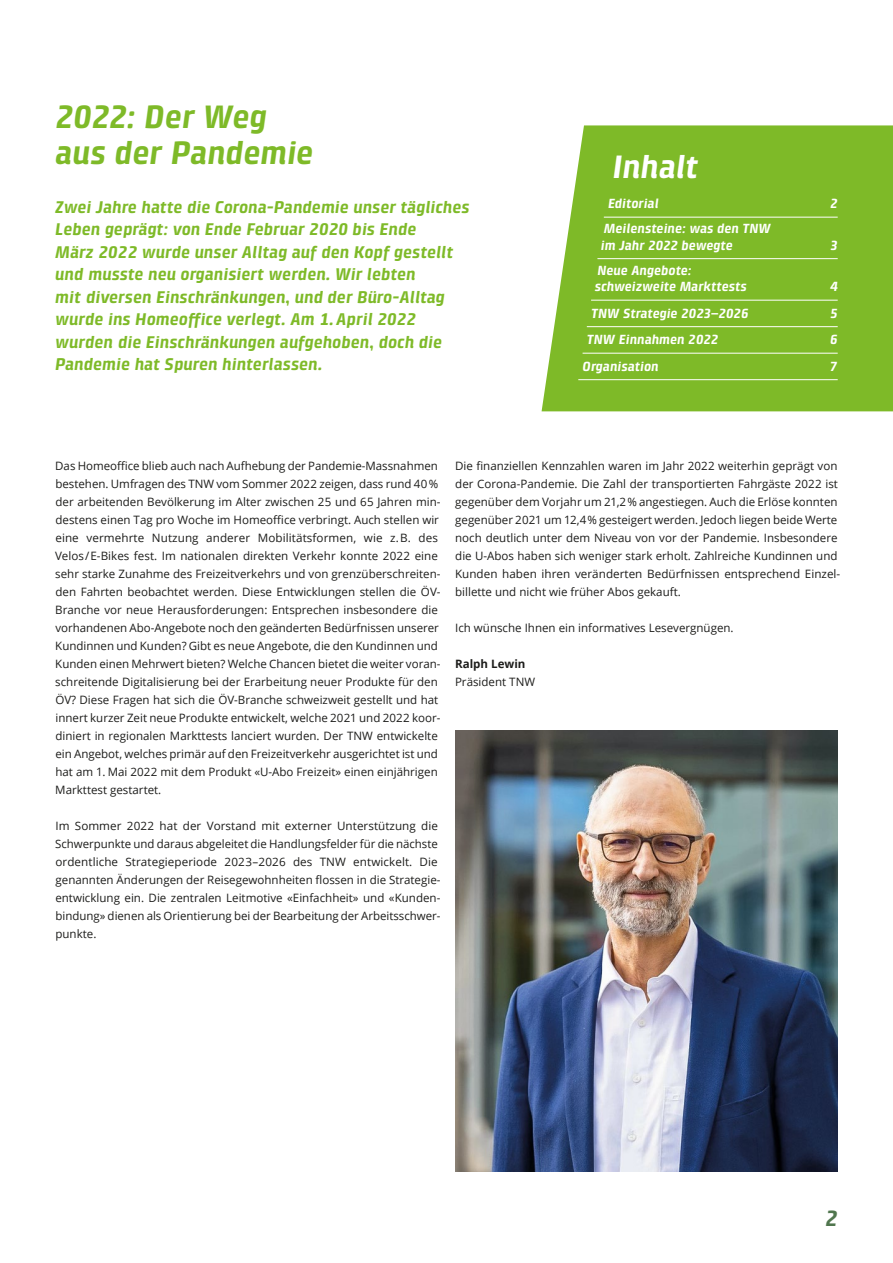
<style>
.page{position:relative;width:893px;height:1263px;background:#fff}
.page>*{position:absolute;margin:0;border:0;box-sizing:border-box;transform-origin:0 0}
.t1{font:italic 700 33px/36px "Klint Pro";letter-spacing:-.005em;color:#7eba28}
.t2{font:italic 700 33px "Klint Pro";letter-spacing:-.005em;color:#fff}
.t3{font:italic 700 22.5px "Klint Pro";color:#50764e}
.t4{font:italic 700 17.25px/22.5px "Klint Pro";color:#7eba28}
.t5{font:italic 700 13.5px/16.5px "Klint Pro";color:#fff}
.t6{font:11.55px/18px "Open Sans";color:#1d1d1b}
.t7{font:700 11.55px "Open Sans";color:#1d1d1b}
</style>
<div class="page">
<svg style="left:542px;top:125px;width:351px;height:286px;background:#86be36"></svg>
<hr style="left:604px;top:217px;width:234px;height:1px;background:#fff">
<hr style="left:597px;top:258px;width:241px;height:1px;background:#fff">
<hr style="left:591px;top:300px;width:247px;height:1px;background:#fff">
<hr style="left:587px;top:326px;width:251px;height:1px;background:#fff">
<hr style="left:583px;top:353px;width:255px;height:1px;background:#fff">
<hr style="left:578px;top:379px;width:260px;height:1px;background:#fff">
<img style="left:455px;top:730px;width:383px;height:442px">
<h1 class="t1" style="left:55px;top:98px;width:260px">2022: Der Weg aus der Pandemie</h1>
<p class="t4" style="left:55px;top:196px;width:416px">Zwei Jahre hatte die Corona-Pandemie unser tägliches Leben geprägt: von Ende Februar 2020 bis Ende<br>März 2022 wurde unser Alltag auf den Kopf gestellt und musste neu organisiert werden. Wir lebten<br>mit diversen Einschränkungen, und der Büro-Alltag wurde ins Homeoffice verlegt. Am 1. April 2022 wurden die Einschränkungen aufgehoben, doch die Pandemie hat Spuren hinterlassen.</p>
<h1 class="t2" style="left:612px;top:148px;width:87px">Inhalt</h1>
<p class="t5" style="left:608px;top:196px;width:52px">Editorial</p>
<p class="t5" style="left:830px;top:196px;width:9px">2</p>
<p class="t5" style="left:601px;top:221px;width:172px">Meilensteine: was den TNW im Jahr 2022 bewegte</p>
<p class="t5" style="left:830px;top:237px;width:9px">3</p>
<p class="t5" style="left:595px;top:262px;width:154px">Neue Angebote: schweizweite Markttests</p>
<p class="t5" style="left:830px;top:279px;width:9px">4</p>
<p class="t5" style="left:591px;top:305px;width:159px">TNW Strategie 2023–2026</p>
<p class="t5" style="left:830px;top:305px;width:9px">5</p>
<p class="t5" style="left:587px;top:332px;width:133px">TNW Einnahmen 2022</p>
<p class="t5" style="left:830px;top:332px;width:9px">6</p>
<p class="t5" style="left:583px;top:358px;width:78px">Organisation</p>
<p class="t5" style="left:830px;top:358px;width:9px">7</p>
<p class="t6" style="left:55px;top:456px;width:387px">Das Homeoffice blieb auch nach Aufhebung der Pandemie-Massnahmen bestehen. Umfragen des TNW vom Sommer 2022 zeigen, dass rund 40 % der arbeitenden Bevölkerung im Alter zwischen 25 und 65 Jahren min&shy;destens einen Tag pro Woche im Homeoffice verbringt. Auch stellen wir eine vermehrte Nutzung anderer Mobilitätsformen, wie z. B. des Velos / E-Bikes fest. Im nationalen direkten Verkehr konnte 2022 eine sehr starke Zunahme des Freizeitverkehrs und von grenzüberschreiten&shy;den Fahrten beobachtet werden. Diese Entwicklungen stellen die ÖV-Branche vor neue Herausforderungen: Entsprechen insbesondere die vorhandenen Abo-Angebote noch den geänderten Bedürfnissen unserer Kundinnen und Kunden? Gibt es neue Angebote, die den Kundinnen und Kunden einen Mehrwert bieten? Welche Chancen bietet die weiter voran&shy;schreitende Digitalisierung bei der Erarbeitung neuer Produkte für den ÖV? Diese Fragen hat sich die ÖV-Branche schweizweit gestellt und hat innert kurzer Zeit neue Produkte entwickelt, welche 2021 und 2022 koor&shy;diniert in regionalen Markttests lanciert wurden. Der TNW entwickelte ein Angebot, welches primär auf den Freizeitverkehr ausgerichtet ist und hat am 1. Mai 2022 mit dem Produkt «U-Abo Freizeit» einen einjährigen Markttest gestartet.</p>
<p class="t6" style="left:55px;top:816px;width:387px">Im Sommer 2022 hat der Vorstand mit externer Unterstützung die Schwerpunkte und daraus abgeleitet die Handlungsfelder für die nächste ordentliche Strategieperiode 2023–2026 des TNW entwickelt. Die genannten Änderungen der Reisegewohnheiten flossen in die Strategie&shy;entwicklung ein. Die zentralen Leitmotive «Einfachheit» und «Kunden&shy;bindung» dienen als Orientierung bei der Bearbeitung der Arbeitsschwer&shy;punkte.</p>
<p class="t6" style="left:455px;top:456px;width:387px">Die finanziellen Kennzahlen waren im Jahr 2022 weiterhin geprägt von der Corona-Pandemie. Die Zahl der transportierten Fahrgäste 2022 ist gegenüber dem Vorjahr um 21,2 % angestiegen. Auch die Erlöse konnten gegenüber 2021 um 12,4 % gesteigert werden. Jedoch liegen beide Werte noch deutlich unter dem Niveau von vor der Pandemie. Insbesondere die U-Abos haben sich weniger stark erholt. Zahlreiche Kundinnen und Kunden haben ihren veränderten Bedürfnissen entsprechend Einzel&shy;billette und nicht wie früher Abos gekauft.</p>
<p class="t6" style="left:455px;top:618px;width:280px">Ich wünsche Ihnen ein informatives Lesevergnügen.</p>
<p class="t7" style="left:455px;top:655px;width:72px">Ralph Lewin</p>
<p class="t6" style="left:455px;top:672px;width:82px">Präsident TNW</p>
<h2 class="t3" style="left:825px;top:1205px;width:14px">2</h2>
</div>
